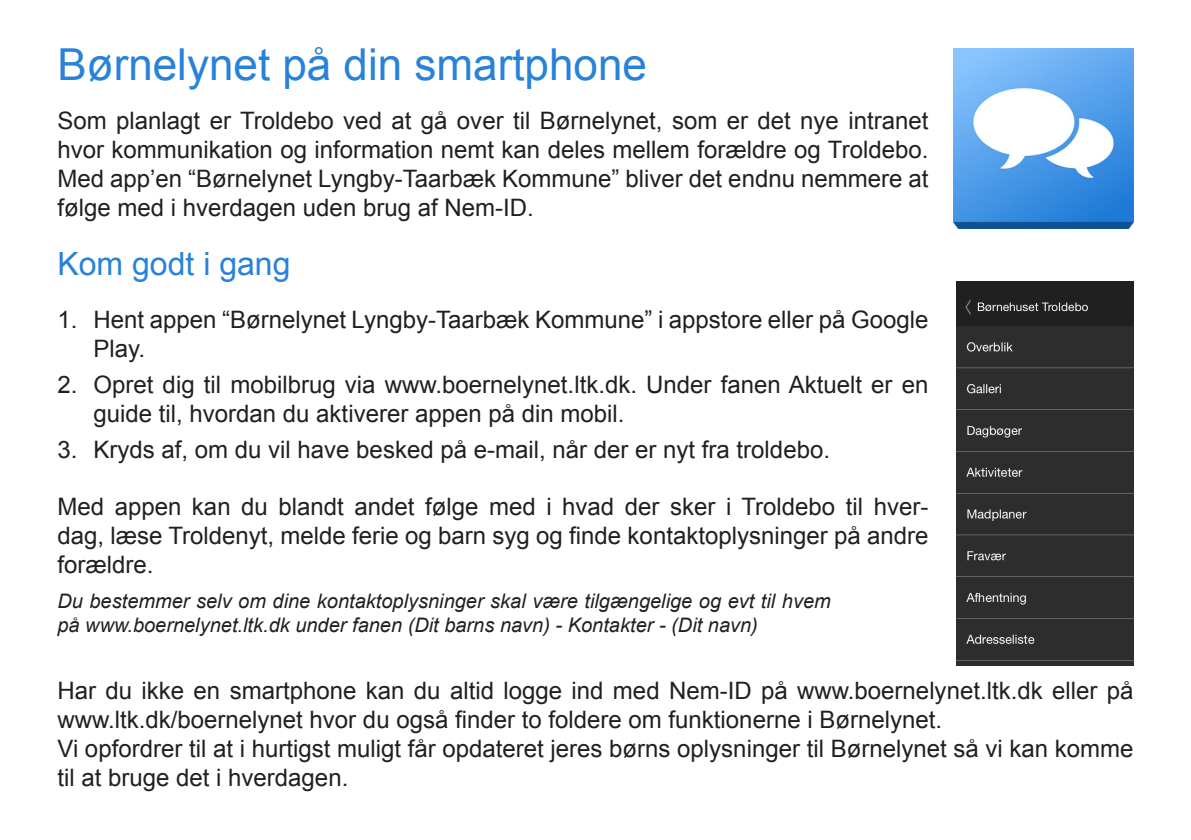
<style>
.page{position:relative;width:1191px;height:840px;background:#fff}
.page>*{position:absolute;margin:0;border:0;box-sizing:border-box;transform-origin:0 0}
.t1{font:44px "Arial";color:#2882da}
.t2{font:32px "Arial";color:#2882da}
.t3{font:24px/28.8px "Arial";color:#231f20}
.t4{font:italic 20px/24px "Arial";color:#231f20}
</style>
<div class="page">
<img style="left:953px;top:48px;width:180px;height:180px">
<img style="left:956px;top:281px;width:177px;height:383px">
<p class="t1" style="left:57px;top:36px;width:591px">Børnelynet på din smartphone</p>
<p class="t3" style="left:57px;top:107px;width:872px;text-align:justify">Som planlagt er Troldebo ved at gå over til Børnelynet, som er det nye intranet hvor kommunikation og information nemt kan deles mellem forældre og Troldebo.<br>Med app’en “Børnelynet Lyngby-Taarbæk Kommune” bliver det endnu nemmere at følge med i hverdagen uden brug af Nem-ID.</p>
<p class="t2" style="left:57px;top:243px;width:235px">Kom godt i gang</p>
<p class="t3" style="left:93px;top:305px;width:836px;text-indent:-36px">1. Hent appen “Børnelynet Lyngby-Taarbæk Kommune” i appstore eller på Google<br>Play.</p>
<p class="t3" style="left:93px;top:370px;width:836px;text-indent:-36px">2. Opret dig til mobilbrug via www.boernelynet.ltk.dk. Under fanen Aktuelt er en guide til, hvordan du aktiverer appen på din mobil.</p>
<p class="t3" style="left:57px;top:435px;width:774px">3. Kryds af, om du vil have besked på e-mail, når der er nyt fra troldebo.</p>
<p class="t3" style="left:57px;top:492px;width:872px;text-align:justify">Med appen kan du blandt andet følge med i hvad der sker i Troldebo til hver&shy;dag, læse Troldenyt, melde ferie og barn syg og finde kontaktoplysninger på andre forældre.</p>
<p class="t4" style="left:57px;top:588px;width:775px">Du bestemmer selv om dine kontaktoplysninger skal være tilgængelige og evt til hvem på www.boernelynet.ltk.dk under fanen (Dit barns navn) - Kontakter - (Dit navn)</p>
<p class="t3" style="left:57px;top:676px;width:1077px">Har du ikke en smartphone kan du altid logge ind med Nem-ID på www.boernelynet.ltk.dk eller på www.ltk.dk/boernelynet hvor du også finder to foldere om funktionerne i Børnelynet.</p>
<p class="t3" style="left:57px;top:734px;width:1077px">Vi opfordrer til at i hurtigst muligt får opdateret jeres børns oplysninger til Børnelynet så vi kan komme til at bruge det i hverdagen.</p>
</div>
